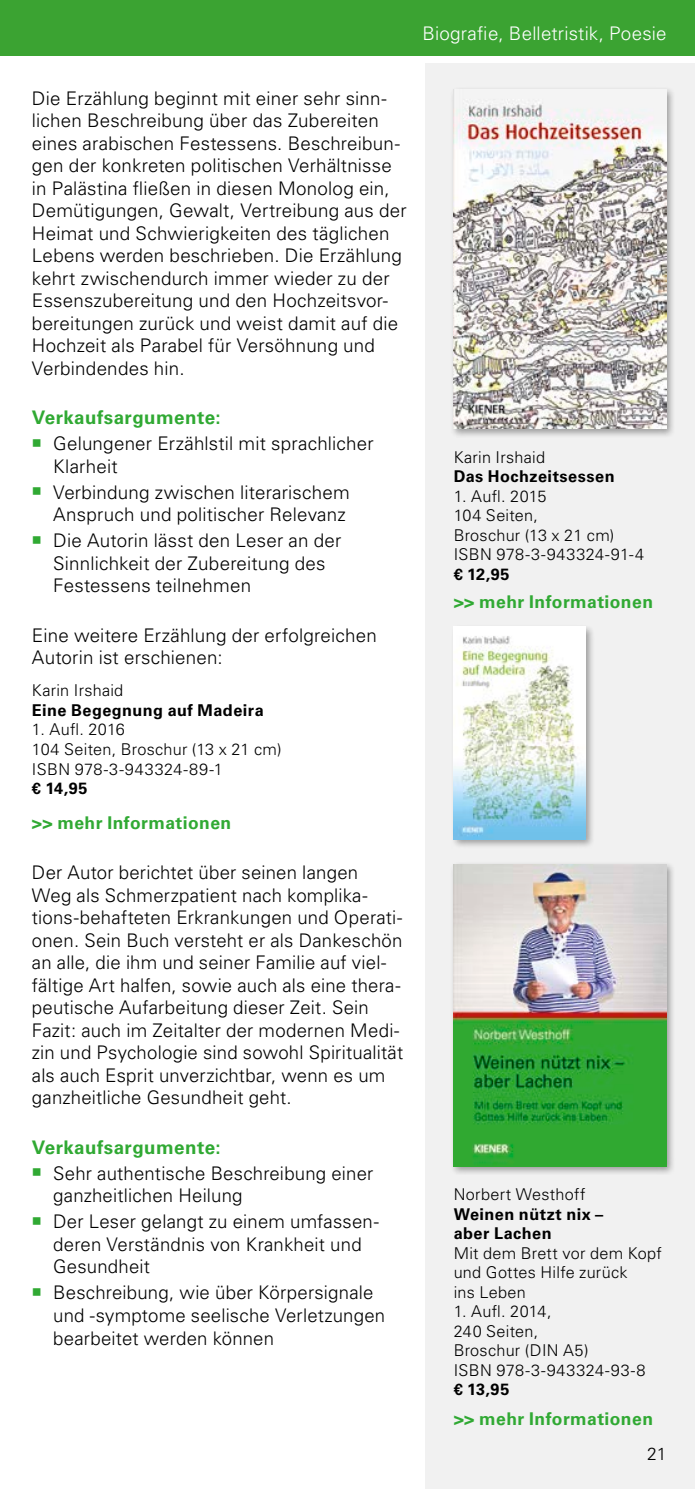
<style>
.page{position:relative;width:695px;height:1489px;background:#fff}
.page>*{position:absolute;margin:0;border:0;box-sizing:border-box;transform-origin:0 0}
.t1{font:300 18.75px/22.5px "Univers LT";letter-spacing:.01em;color:#000}
.t2{font:700 18.75px "Univers LT";letter-spacing:.02em;color:#30a933}
.t3{font:300 18.75px "Univers LT";letter-spacing:.01em;color:#fff}
.t4{font:700 17.5px "Univers LT";letter-spacing:.025em;color:#30a933}
.t5{font:300 17.5px "Univers LT";color:#000}
.t6{font:300 16.25px/19.5px "Univers LT";letter-spacing:.015em;color:#000}
.t7{font:700 16.25px/19.5px "Univers LT";letter-spacing:.03em;color:#000}
</style>
<div class="page">
<div style="left:425px;top:64px;width:269px;height:1424px;background:#f1f1f1"></div>
<div style="left:0;top:0;width:694px;height:56px;background:#3ba332"></div>
<div style="left:450px;top:86px;width:225px;height:351px;background:#000;opacity:.35"></div>
<img style="left:453px;top:90px;width:213px;height:338px">
<div style="left:450px;top:860px;width:225px;height:314px;background:#000;opacity:.35"></div>
<img style="left:453px;top:864px;width:213px;height:301px">
<div style="left:450px;top:623px;width:144px;height:225px;background:#000;opacity:.35"></div>
<img style="left:454px;top:626px;width:131px;height:213px">
<p class="t3" style="left:422px;top:22px;width:246px">Biografie, Belletristik, Poesie</p>
<p class="t1" style="left:32px;top:87px;width:376px">Die Erzählung beginnt mit einer sehr sinn&shy;lichen Beschreibung über das Zubereiten eines arabischen Festessens. Beschreibun&shy;gen der konkreten politischen Verhältnisse in Palästina fließen in diesen Monolog ein, Demütigungen, Gewalt, Vertreibung aus der Heimat und Schwierigkeiten des täglichen Lebens werden beschrieben. Die Erzählung kehrt zwischendurch immer wieder zu der Essenszubereitung und den Hochzeitsvor&shy;bereitungen zurück und weist damit auf die Hochzeit als Parabel für Versöhnung und Verbindendes hin.</p>
<p class="t2" style="left:32px;top:406px;width:190px">Verkaufsargumente:</p>
<p class="t1" style="left:53px;top:432px;width:322px">Gelungener Erzählstil mit sprachlicher<br>Klarheit</p>
<p class="t1" style="left:53px;top:481px;width:298px">Verbindung zwischen literarischem<br>Anspruch und politischer Relevanz</p>
<p class="t1" style="left:53px;top:529px;width:290px">Die Autorin lässt den Leser an der<br>Sinnlichkeit der Zubereitung des<br>Festessens teilnehmen</p>
<p class="t1" style="left:32px;top:623px;width:346px">Eine weitere Erzählung der erfolgreichen<br>Autorin ist erschienen:</p>
<p class="t6" style="left:32px;top:681px;width:93px">Karin Irshaid</p>
<p class="t7" style="left:32px;top:700px;width:233px">Eine Begegnung auf Madeira</p>
<p class="t6" style="left:32px;top:720px;width:251px">1. Aufl. 2016<br>104 Seiten, Broschur (13 x 21 cm)<br>ISBN 978-3-943324-89-1</p>
<p class="t7" style="left:32px;top:778px;width:57px">€ 14,95</p>
<p class="t4" style="left:32px;top:812px;width:201px">&gt;&gt; mehr Informationen</p>
<p class="t1" style="left:32px;top:861px;width:373px">Der Autor berichtet über seinen langen<br>Weg als Schmerzpatient nach komplika&shy;tions-behafteten Erkrankungen und Operati&shy;onen. Sein Buch versteht er als Dankeschön an alle, die ihm und seiner Familie auf viel&shy;fältige Art halfen, sowie auch als eine thera&shy;peutische Aufarbeitung dieser Zeit. Sein Fazit: auch im Zeitalter der modernen Medi&shy;zin und Psychologie sind sowohl Spiritualität als auch Esprit unverzichtbar, wenn es um ganzheitliche Gesundheit geht.</p>
<p class="t2" style="left:32px;top:1136px;width:190px">Verkaufsargumente:</p>
<p class="t1" style="left:53px;top:1161px;width:322px">Sehr authentische Beschreibung einer ganzheitlichen Heilung</p>
<p class="t1" style="left:53px;top:1210px;width:327px">Der Leser gelangt zu einem umfassen&shy;deren Verständnis von Krankheit und<br>Gesundheit</p>
<p class="t1" style="left:53px;top:1281px;width:333px">Beschreibung, wie über Körpersignale und -symptome seelische Verletzungen bearbeitet werden können</p>
<p class="t6" style="left:453px;top:447px;width:93px">Karin Irshaid</p>
<p class="t7" style="left:453px;top:467px;width:162px">Das Hochzeitsessen</p>
<p class="t6" style="left:453px;top:486px;width:192px">1. Aufl. 2015<br>104 Seiten,<br>Broschur (13 x 21 cm)<br>ISBN 978-3-943324-91-4</p>
<p class="t7" style="left:453px;top:564px;width:57px">€ 12,95</p>
<p class="t4" style="left:453px;top:592px;width:201px">&gt;&gt; mehr Informationen</p>
<p class="t6" style="left:453px;top:1184px;width:133px">Norbert Westhoff</p>
<p class="t7" style="left:453px;top:1204px;width:151px">Weinen nützt nix – aber Lachen</p>
<p class="t6" style="left:453px;top:1243px;width:210px">Mit dem Brett vor dem Kopf und Gottes Hilfe zurück<br>ins Leben</p>
<p class="t6" style="left:453px;top:1301px;width:193px">1. Aufl. 2014,<br>240 Seiten,<br>Broschur (DIN A5)<br>ISBN 978-3-943324-93-8</p>
<p class="t7" style="left:453px;top:1379px;width:57px">€ 13,95</p>
<p class="t4" style="left:453px;top:1408px;width:201px">&gt;&gt; mehr Informationen</p>
<p class="t5" style="left:647px;top:1442px;width:21px">21</p>
</div>
